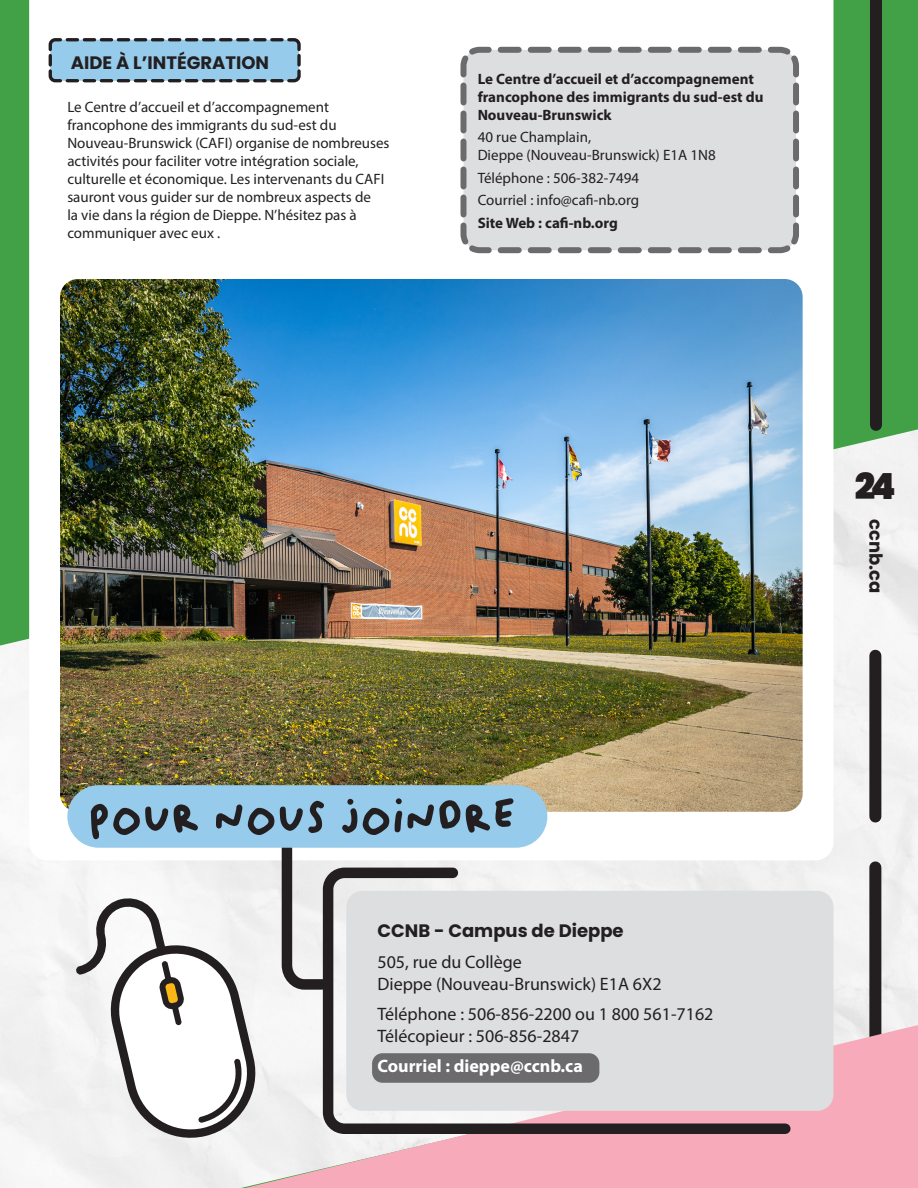
<style>
.page{position:relative;width:918px;height:1188px;background:#42a146}
.page>*{position:absolute;margin:0;border:0;box-sizing:border-box;transform-origin:0 0}
.texte_courant{font:50.25px "Oliver";color:#231f20}
.t1{font:900 36px "Poppins";color:#231f20}
.t2{font:18px/21.6px "Myriad Pro";color:#231f20}
.t3{font:700 18px "Poppins";color:#231f20}
.t4{font:700 18px "Myriad Pro";color:#fff}
.texte_courant-2{font:15px/18px "Myriad Pro";color:#231f20}
.texte_courant-3{font:700 15px/18px "Myriad Pro";color:#231f20}
</style>
<div class="page">
<img style="left:0;top:429px;width:918px;height:759px">
<div style="left:29px;top:0;width:804px;height:860px;background:#fff"></div>
<svg style="left:47px;top:36px;width:255px;height:48px;background:#94bcd5"></svg>
<svg style="left:457px;top:44px;width:345px;height:212px;background:#d7d8da"></svg>
<img style="left:60px;top:279px;width:743px;height:533px">
<div style="left:869px;top:867px;width:12px;height:182px;background:#231f20"></div>
<div style="left:869px;top:656px;width:12px;height:161px;background:#231f20"></div>
<div style="left:870px;top:0;width:12px;height:425px;background:#231f20"></div>
<svg style="left:245px;top:1025px;width:673px;height:163px;background:#f4bbc6"></svg>
<div style="left:346px;top:891px;width:487px;height:220px;background:#dddee0;border-radius:16px"></div>
<svg style="left:276px;top:848px;width:56px;height:147px;background:#babab9"></svg>
<svg style="left:318px;top:862px;width:478px;height:277px"></svg>
<div style="left:67px;top:785px;width:480px;height:63px;background:#97cbeb;border-radius:31px"></div>
<svg style="left:73px;top:892px;width:192px;height:250px;background:#dbdbda"></svg>
<p class="t3" style="left:71px;top:52px;width:200px">AIDE À L’INTÉGRATION</p>
<p class="texte_courant-2" style="left:67px;top:98px;width:324px">Le Centre d’accueil et d’accompagnement francophone des immigrants du sud-est du Nouveau-Brunswick (CAFI) organise de nombreuses activités pour faciliter votre intégration sociale, culturelle et économique. Les intervenants du CAFI sauront vous guider sur de nombreux aspects de<br>la vie dans la région de Dieppe. N’hésitez pas à communiquer avec eux .</p>
<p class="texte_courant-3" style="left:478px;top:69px;width:287px">Le Centre d’accueil et d’accompagnement francophone des immigrants du sud-est du<br>Nouveau-Brunswick</p>
<p class="texte_courant-2" style="left:478px;top:128px;width:240px">40 rue Champlain,<br>Dieppe (Nouveau-Brunswick) E1A 1N8</p>
<p class="texte_courant-2" style="left:478px;top:168px;width:163px">Téléphone : 506-382-7494</p>
<p class="texte_courant-2" style="left:478px;top:191px;width:163px">Courriel : info@cafi-nb.org</p>
<p class="texte_courant-3" style="left:478px;top:213px;width:142px">Site Web : cafi-nb.org</p>
<p class="texte_courant" style="left:88px;top:790px;width:430px">POUR NOUS JOINDRE</p>
<p class="t3" style="left:377px;top:921px;width:248px">CCNB - Campus de Dieppe</p>
<p class="t2" style="left:377px;top:951px;width:286px">505, rue du Collège<br>Dieppe (Nouveau-Brunswick) E1A 6X2</p>
<p class="t2" style="left:377px;top:1003px;width:337px">Téléphone : 506-856-2200 ou 1 800 561-7162<br>Télécopieur : 506-856-2847</p>
<p class="t4" style="left:377px;top:1055px;width:207px">Courriel : dieppe@ccnb.ca</p>
<p class="t1" style="left:855px;top:465px;width:43px">24</p>
<p class="t3" style="left:886px;top:519px;width:76px;rotate:90deg">ccnb.ca</p>
</div>
